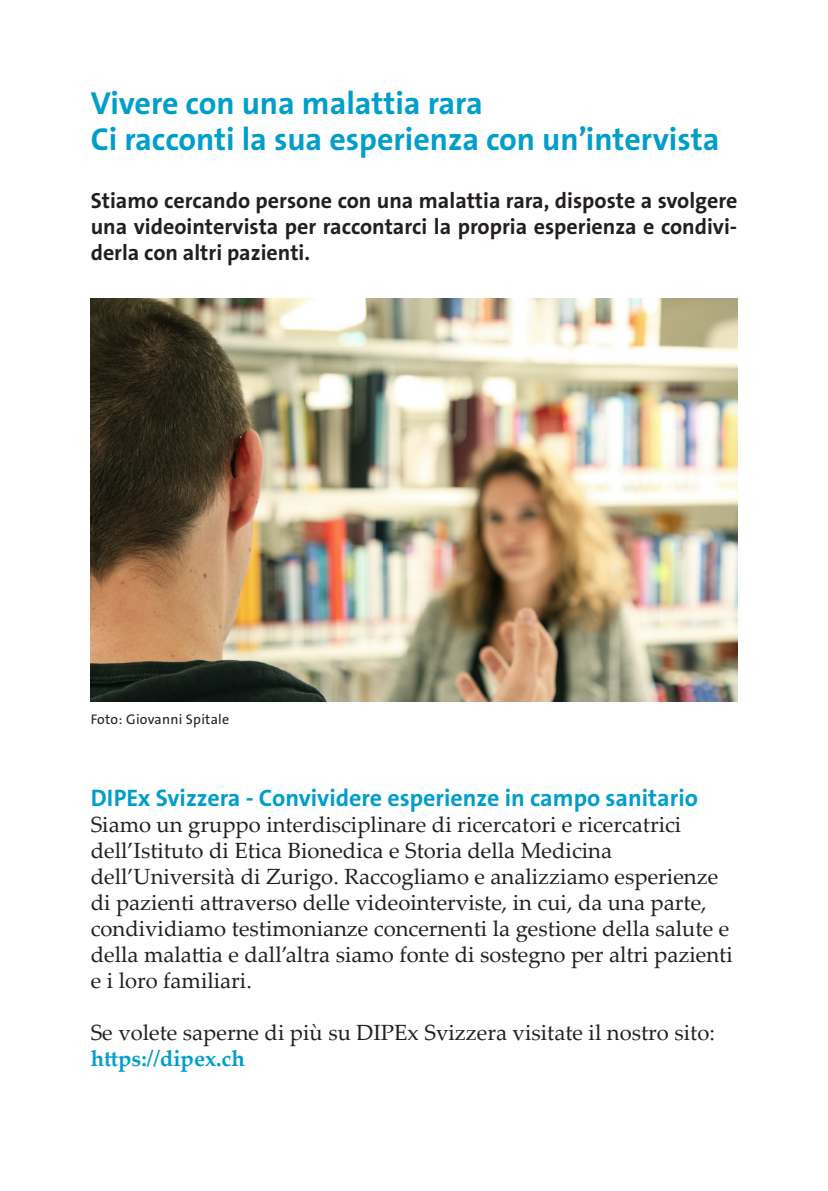
<style>
.page{position:relative;width:828px;height:1191px;background:#fff}
.page>*{position:absolute;margin:0;border:0;box-sizing:border-box;transform-origin:0 0}
.Titel{font:32px "The Sans LP7 Bld";color:#009eca}
.Lauftext{font:24px "The Sans LP7 Bld";color:#009eca}
.Lauftext-2{font:22px/26px "Palatino Linotype";color:#231f20}
.Lauftext-3{font:22px/26px "The Sans LP7 Bld";color:#231f20;text-align:justify}
.Lauftext-4{font:700 22px "Palatino Linotype";color:#009eca}
.Legende_Impressum{font:14px "The Sans LP5 Plain";letter-spacing:.02em;color:#231f20}
</style>
<div class="page">
<img style="left:91px;top:299px;width:646px;height:403px">
<p class="Titel" style="left:91px;top:83px;width:393px">Vivere con una malattia rara</p>
<p class="Titel" style="left:91px;top:119px;width:630px">Ci racconti la sua esperienza con un’intervista</p>
<p class="Lauftext-3" style="left:91px;top:187px;width:648px">Stiamo cercando persone con una malattia rara, disposte a svolgere una videointervista per raccontarci la propria esperienza e condivi&shy;derla con altri pazienti.</p>
<p class="Legende_Impressum" style="left:91px;top:710px;width:140px">Foto: Giovanni Spitale</p>
<p class="Lauftext" style="left:91px;top:782px;width:609px">DIPEx Svizzera - Convividere esperienze in campo sanitario</p>
<p class="Lauftext-2" style="left:91px;top:810px;width:643px">Siamo un gruppo interdisciplinare di ricercatori e ricercatrici dell’Istituto di Etica Bionedica e Storia della Medicina dell’Università di Zurigo. Raccogliamo e analizziamo esperienze di pazienti attraverso delle videointerviste, in cui, da una parte, condividiamo testimonianze concernenti la gestione della salute e della malattia e dall’altra siamo fonte di sostegno per altri pazienti e i loro familiari.</p>
<p class="Lauftext-2" style="left:91px;top:1018px;width:625px">Se volete saperne di più su DIPEx Svizzera visitate il nostro sito:</p>
<p class="Lauftext-4" style="left:91px;top:1043px;width:156px">https://dipex.ch</p>
</div>
